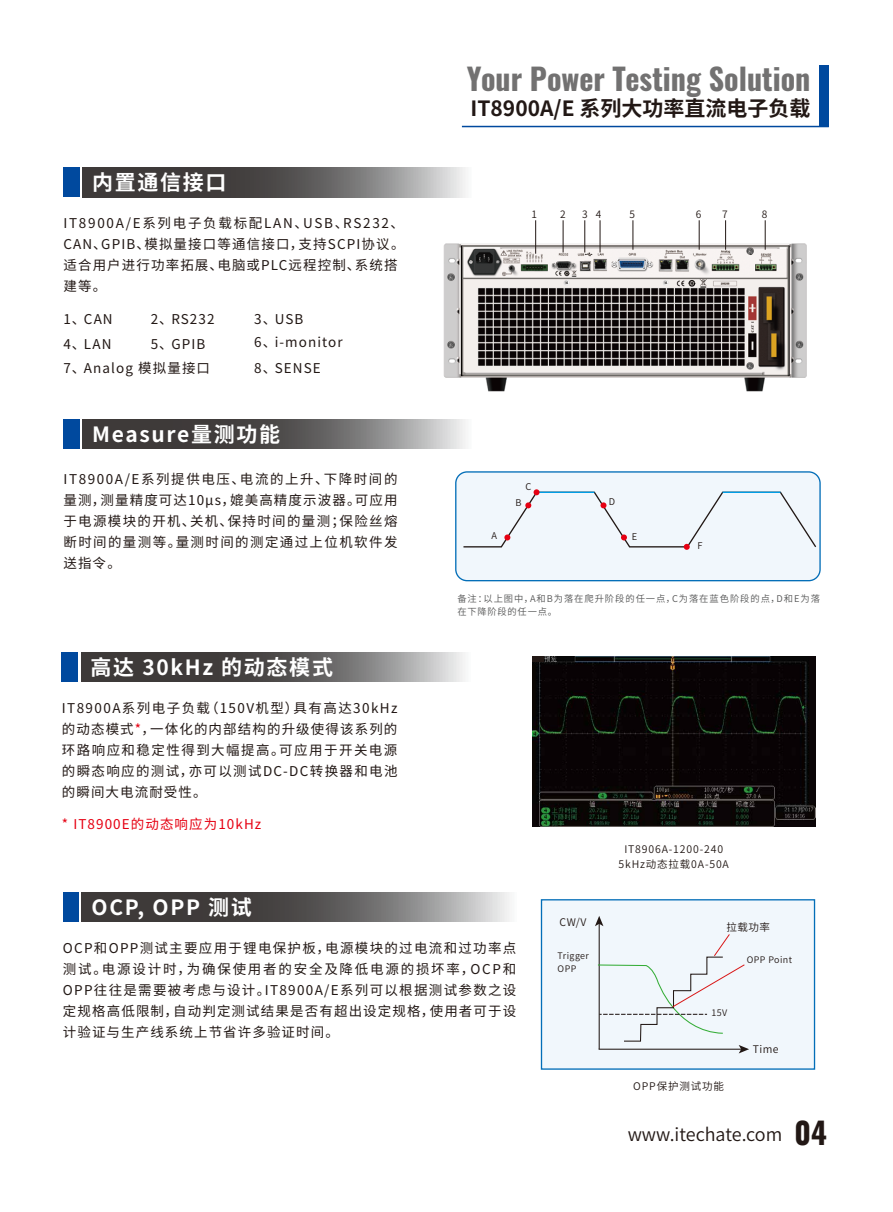
<style>
.page{position:relative;width:893px;height:1212px;background:#fff}
.page>*{position:absolute;margin:0;border:0;box-sizing:border-box;transform-origin:0 0}
.t1{font:700 30px "Oswald";color:#727171}
.t2{font:700 21px "Source Han Sans CN";letter-spacing:.08em;color:#fff}
.t3{font:700 21px "Source Han Sans CN";color:#221815}
.t4{font:18px "Source Han Sans CN";color:#221815}
.t5{font:13.5px/21px "Source Han Sans CN";letter-spacing:.085em;color:#221815;text-align:justify}
.t6{font:13.5px "Source Han Sans CN";letter-spacing:.08em;color:#e60012}
.t7{font:10.5px/15px "Source Han Sans CN";letter-spacing:.08em;color:#221815;text-align:center}
.t8{font:10.2px "Source Han Sans CN";color:#221815}
.t9{font:9.3px/13.4px "Source Han Sans CN";letter-spacing:.1em;color:#555656}
.t10{font:9.3px "Source Han Sans CN";color:#221815}
.t11{font:9px/13.2px "Source Han Sans CN";letter-spacing:.045em;color:#221815}
.s1{color:#e60012}
.s2{font-family:"Oswald";font-weight:700;font-size:30px}
</style>
<div class="page">
<svg style="left:151px;top:125px;width:678px;height:99px"></svg>
<div style="left:819px;top:65px;width:10px;height:62px;background:#00499e"></div>
<hr style="left:462px;top:126px;width:367px;height:1px;background:#00499e">
<div style="left:63px;top:168px;width:17px;height:29px;background:#00499e"></div>
<svg style="left:83px;top:168px;width:389px;height:29px;background:#6a6767"></svg>
<div style="left:63px;top:419px;width:17px;height:29px;background:#00499e"></div>
<svg style="left:83px;top:419px;width:383px;height:29px;background:#676565"></svg>
<div style="left:62px;top:652px;width:16px;height:29px;background:#00499e"></div>
<svg style="left:81px;top:652px;width:384px;height:29px;background:#676565"></svg>
<div style="left:456px;top:472px;width:364px;height:109px;background:#f1f7fc;border-radius:11px"></div>
<div style="left:455px;top:471px;width:366px;height:110px;border:1px solid #036eb8;border-radius:11px"></div>
<svg style="left:463px;top:489px;width:354px;height:61px"></svg>
<img style="left:443px;top:224px;width:364px;height:168px">
<hr style="left:535px;top:220px;width:1px;height:34px;background:#221815">
<hr style="left:563px;top:220px;width:1px;height:32px;background:#221815">
<hr style="left:584px;top:220px;width:1px;height:32px;background:#221815">
<hr style="left:600px;top:220px;width:1px;height:32px;background:#221815">
<hr style="left:633px;top:220px;width:1px;height:30px;background:#221815">
<hr style="left:699px;top:220px;width:1px;height:30px;background:#221815">
<hr style="left:725px;top:220px;width:1px;height:30px;background:#221815">
<hr style="left:765px;top:220px;width:1px;height:30px;background:#221815">
<div style="left:63px;top:892px;width:16px;height:30px;background:#00499e"></div>
<svg style="left:82px;top:892px;width:428px;height:30px;background:#676565"></svg>
<img style="left:532px;top:656px;width:283px;height:171px">
<div style="left:532px;top:656px;width:12px;height:6px;background:#221815"></div>
<div style="left:541px;top:899px;width:274px;height:171px;background:#f1f7fc;border:1px solid #036eb8"></div>
<hr style="left:599px;top:923px;width:1px;height:126px;background:#221815">
<svg style="left:595px;top:916px;width:8px;height:10px"></svg>
<svg style="left:598px;top:933px;width:151px;height:120px"></svg>
<p class="t2" style="left:92px;top:171px;width:136px">内置通信接口</p>
<p class="t5" style="left:63px;top:213px;width:342px;text-align:left">IT8900A/E系列电子负载标配LAN、USB、RS232、<br>CAN、GPIB、模拟量接口等通信接口，支持SCPI协议。适合用户进行功率拓展、电脑或PLC远程控制、系统搭建等。</p>
<p class="t5" style="left:63px;top:308px;width:51px">1、CAN</p>
<p class="t5" style="left:151px;top:308px;width:65px">2、RS232</p>
<p class="t5" style="left:254px;top:308px;width:51px">3、USB</p>
<p class="t5" style="left:63px;top:334px;width:49px">4、LAN</p>
<p class="t5" style="left:151px;top:334px;width:56px">5、GPIB</p>
<p class="t5" style="left:254px;top:332px;width:90px">6、i-monitor</p>
<p class="t5" style="left:63px;top:358px;width:148px">7、Analog 模拟量接口</p>
<p class="t5" style="left:254px;top:358px;width:68px">8、SENSE</p>
<p class="t2" style="left:92px;top:422px;width:189px">Measure量测功能</p>
<p class="t5" style="left:63px;top:469px;width:336px">IT8900A/E系列提供电压、电流的上升、下降时间的量测，测量精度可达10μs，媲美高精度示波器。可应用于电源模块的开机、关机、保持时间的量测；保险丝熔断时间的量测等。量测时间的测定通过上位机软件发送指令。</p>
<p class="t2" style="left:91px;top:655px;width:244px">高达 30kHz 的动态模式</p>
<p class="t5" style="left:62px;top:697px;width:337px">IT8900A系列电子负载（150V机型）具有高达30kHz的动态模式<span class="s1">*</span>，一体化的内部结构的升级使得该系列的环路响应和稳定性得到大幅提高。可应用于开关电源的瞬态响应的测试，亦可以测试DC-DC转换器和电池的瞬间大电流耐受性。</p>
<p class="t6" style="left:62px;top:817px;width:201px">* IT8900E的动态响应为10kHz</p>
<p class="t1" style="left:467px;top:63px;width:345px">Your Power Testing Solution</p>
<p class="t3" style="left:470px;top:97px;width:341px">IT8900A/E 系列大功率直流电子负载</p>
<p class="t8" style="left:531px;top:208px;width:7px">1</p>
<p class="t8" style="left:560px;top:208px;width:7px">2</p>
<p class="t8" style="left:582px;top:208px;width:21px">3 4</p>
<p class="t8" style="left:630px;top:208px;width:7px">5</p>
<p class="t8" style="left:696px;top:208px;width:7px">6</p>
<p class="t8" style="left:722px;top:208px;width:7px">7</p>
<p class="t8" style="left:762px;top:208px;width:7px">8</p>
<p class="t10" style="left:491px;top:530px;width:7px">A</p>
<p class="t10" style="left:525px;top:482px;width:7px">C</p>
<p class="t10" style="left:515px;top:498px;width:8px">B</p>
<p class="t10" style="left:609px;top:496px;width:8px">D</p>
<p class="t10" style="left:632px;top:531px;width:7px">E</p>
<p class="t10" style="left:697px;top:541px;width:7px">F</p>
<p class="t9" style="left:457px;top:592px;width:364px">备注：以上图中，A和B为落在爬升阶段的任一点，C为落在蓝色阶段的点，D和E为落在下降阶段的任一点。</p>
<p class="t7" style="left:619px;top:842px;width:112px">IT8906A-1200-240<br>5kHz动态拉载0A-50A</p>
<p class="t2" style="left:92px;top:895px;width:162px">OCP, OPP 测试</p>
<p class="t5" style="left:63px;top:938px;width:455px">OCP和OPP测试主要应用于锂电保护板，电源模块的过电流和过功率点测试。电源设计时，为确保使用者的安全及降低电源的损坏率，OCP和OPP往往是需要被考虑与设计。IT8900A/E系列可以根据测试参数之设定规格高低限制，自动判定测试结果是否有超出设定规格，使用者可于设计验证与生产线系统上节省许多验证时间。</p>
<p class="t7" style="left:560px;top:915px;width:28px">CW/V</p>
<p class="t11" style="left:558px;top:949px;width:33px">Trigger<br>OPP</p>
<p class="t7" style="left:726px;top:919px;width:45px">拉载功率</p>
<p class="t11" style="left:711px;top:1006px;width:17px">15V</p>
<p class="t7" style="left:633px;top:1079px;width:92px">OPP保护测试功能</p>
<p class="t11" style="left:747px;top:953px;width:47px">OPP Point</p>
<p class="t7" style="left:753px;top:1042px;width:27px">Time</p>
<p class="t4" style="left:628px;top:1124px;width:201px">www.itechate.com <span class="s2">04</span></p>
</div>
